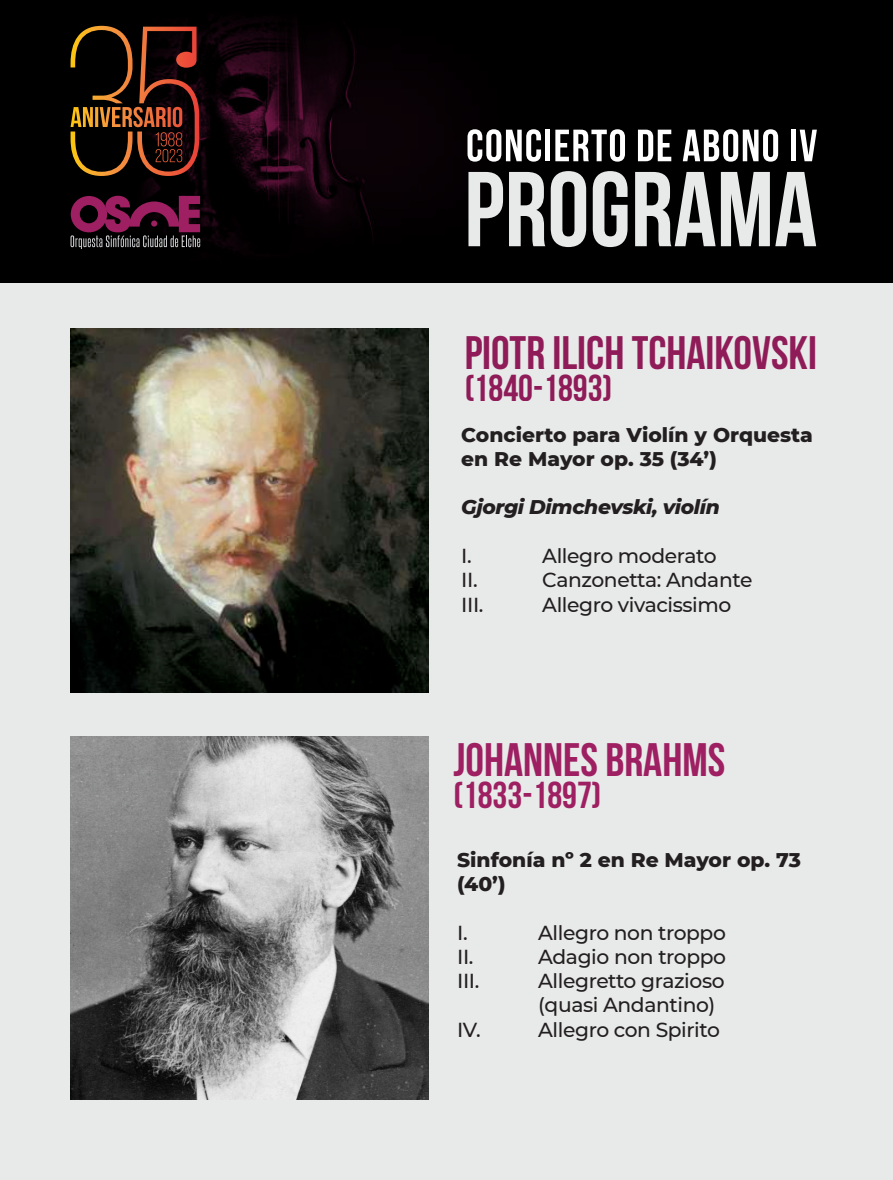
<style>
.page{position:relative;width:893px;height:1180px;background:#e7eae8}
.page>*{position:absolute;margin:0;border:0;box-sizing:border-box;transform-origin:0 0}
.t1{font:700 106.2px "Bebas Neue";color:#e7eae8}
.t2{font:700 47.02px "Bebas Neue";color:#9e1f62}
.t3{font:700 37.57px "Bebas Neue";color:#9e1f62}
.t4{font:500 20.25px/24.3px "Montserrat";letter-spacing:-.02em;color:#231f20}
.t5{font:800 20.25px/24.3px "Montserrat";color:#231f20}
.t6{font:italic 800 20.25px "Montserrat";letter-spacing:-.02em;color:#231f20}
</style>
<div class="page">
<img style="left:71px;top:328px;width:357px;height:364px">
<img style="left:71px;top:736px;width:357px;height:363px">
<svg style="left:0;top:0;width:893px;height:283px;background:#030002"></svg>
<svg style="left:71px;top:196px;width:129px;height:53px;background:#4f1c37"></svg>
<svg style="left:71px;top:26px;width:128px;height:150px;background:#3b1e0d"></svg>
<svg style="left:467px;top:129px;width:74px;height:33px;background:#858484"></svg>
<div style="left:545px;top:130px;width:5px;height:31px;background:#fff"></div>
<svg style="left:555px;top:129px;width:70px;height:33px;background:#7e7e7e"></svg>
<svg style="left:638px;top:130px;width:33px;height:31px"></svg>
<svg style="left:683px;top:129px;width:95px;height:33px;background:#8b8b8b"></svg>
<div style="left:791px;top:130px;width:5px;height:31px;background:#fff"></div>
<svg style="left:800px;top:130px;width:17px;height:31px"></svg>
<h1 class="t1" style="left:464px;top:151px;width:355px">PROGRAMA</h1>
<h2 class="t2" style="left:464px;top:327px;width:354px">PIOTR ILICH TCHAIKOVSKI</h2>
<h3 class="t3" style="left:464px;top:367px;width:149px">(1840-1893)</h3>
<p class="t5" style="left:461px;top:421px;width:353px">Concierto para Violín y Orquesta en Re Mayor op. 35 (34’)</p>
<p class="t6" style="left:461px;top:492px;width:260px">Gjorgi Dimchevski, violín</p>
<p class="t4" style="left:461px;top:543px;width:12px">I.</p>
<p class="t4" style="left:542px;top:543px;width:176px">Allegro moderato</p>
<p class="t4" style="left:461px;top:567px;width:18px">II.</p>
<p class="t4" style="left:542px;top:567px;width:212px">Canzonetta: Andante</p>
<p class="t4" style="left:461px;top:591px;width:24px">III.</p>
<p class="t4" style="left:542px;top:591px;width:191px">Allegro vivacissimo</p>
<h2 class="t2" style="left:453px;top:734px;width:273px">JOHANNES BRAHMS</h2>
<h3 class="t3" style="left:453px;top:774px;width:149px">(1833-1897)</h3>
<p class="t5" style="left:457px;top:846px;width:345px">Sinfonía nº 2 en Re Mayor op. 73 (40’)</p>
<p class="t4" style="left:457px;top:919px;width:12px">I.</p>
<p class="t4" style="left:538px;top:919px;width:189px">Allegro non troppo</p>
<p class="t4" style="left:457px;top:944px;width:18px">II.</p>
<p class="t4" style="left:538px;top:944px;width:189px">Adagio non troppo</p>
<p class="t4" style="left:457px;top:968px;width:24px">III.</p>
<p class="t4" style="left:538px;top:968px;width:188px">Allegretto grazioso (quasi Andantino)</p>
<p class="t4" style="left:457px;top:1017px;width:25px">IV.</p>
<p class="t4" style="left:538px;top:1017px;width:183px">Allegro con Spirito</p>
</div>
